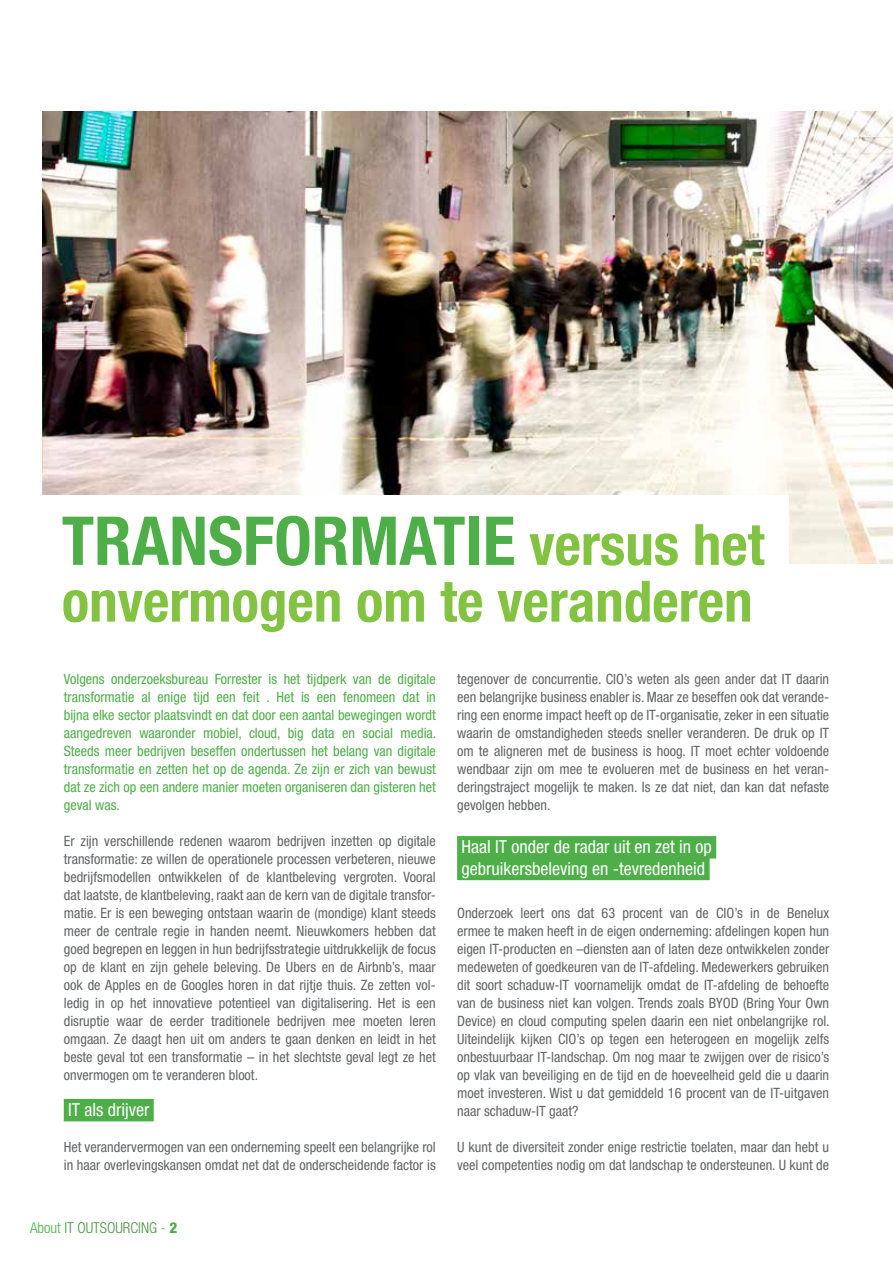
<style>
.page{position:relative;width:893px;height:1263px;background:#fff}
.page>*{position:absolute;margin:0;border:0;box-sizing:border-box;transform-origin:0 0}
.t1{font:700 condensed 67.5px "Helvetica Neue LT Std";color:#4eaf48}
.t2{font:700 condensed 57px "Helvetica Neue LT Std";color:#82c341}
.t3{font:condensed 18px/21.6px "Helvetica Neue LT Std";color:#fff}
.t4{font:300 condensed 15px "Helvetica Neue LT Std";color:#499341}
.t5{font:condensed 14.25px/18px "Helvetica Neue LT Std";color:#636466;text-align:justify}
.t6{font:condensed 14.25px/18px "Helvetica Neue LT Std";color:#4eaf48;text-align:justify}
.s1{font-size:57px;color:#82c341}
.s2{color:#4eaf48}
.s3{font-weight:800;color:#4eaf48}
</style>
<div class="page">
<img style="left:43px;top:112px;width:850px;height:451px">
<div style="left:40px;top:495px;width:749px;height:166px;background:#fff"></div>
<div style="left:64px;top:1099px;width:90px;height:22px;background:#4eaf48"></div>
<div style="left:457px;top:836px;width:259px;height:22px;background:#4eaf48"></div>
<div style="left:457px;top:858px;width:253px;height:22px;background:#4eaf48"></div>
<h1 class="t1" style="left:62px;top:500px;width:704px">TRANSFORMATIE <span class="s1">versus het</span></h1>
<h2 class="t2" style="left:62px;top:567px;width:692px">onvermogen om te veranderen</h2>
<p class="t6" style="left:64px;top:670px;width:374px">Volgens onderzoeksbureau Forrester is het tijdperk van de digitale transformatie al enige tijd een feit . Het is een fenomeen dat in bijna elke sector plaatsvindt en dat door een aantal bewegingen wordt aangedreven waaronder mobiel, cloud, big data en social media.<br>Steeds meer bedrijven beseffen ondertussen het belang van digitale transformatie en zetten het op de agenda. Ze zijn er zich van bewust dat ze zich op een andere manier moeten organiseren dan gisteren het geval was.</p>
<p class="t5" style="left:64px;top:832px;width:374px">Er zijn verschillende redenen waarom bedrijven inzetten op digitale transformatie: ze willen de operationele processen verbeteren, nieuwe bedrijfsmodellen ontwikkelen of de klantbeleving vergroten. Vooral dat laatste, de klantbeleving, raakt aan de kern van de digitale transfor&shy;matie. Er is een beweging ontstaan waarin de (mondige) klant steeds meer de centrale regie in handen neemt. Nieuwkomers hebben dat goed begrepen en leggen in hun bedrijfsstrategie uitdrukkelijk de focus op de klant en zijn gehele beleving. De Ubers en de Airbnb’s, maar ook de Apples en de Googles horen in dat rijtje thuis. Ze zetten vol&shy;ledig in op het innovatieve potentieel van digitalisering. Het is een disruptie waar de eerder traditionele bedrijven mee moeten leren omgaan. Ze daagt hen uit om anders te gaan denken en leidt in het beste geval tot een transformatie – in het slechtste geval legt ze het onvermogen om te veranderen bloot.</p>
<p class="t3" style="left:68px;top:1099px;width:83px">IT als drijver</p>
<p class="t5" style="left:64px;top:1138px;width:374px">Het verandervermogen van een onderneming speelt een belangrijke rol in haar overlevingskansen omdat net dat de onderscheidende factor is</p>
<p class="t4" style="left:30px;top:1219px;width:149px"><span class="s2">About</span> IT OUTSOURCING <span class="s2">-</span> <span class="s3">2</span></p>
<p class="t5" style="left:457px;top:670px;width:374px">tegenover de concurrentie. CIO’s weten als geen ander dat IT daarin een belangrijke business enabler is. Maar ze beseffen ook dat verande&shy;ring een enorme impact heeft op de IT-organisatie, zeker in een situatie waarin de omstandigheden steeds sneller veranderen. De druk op IT om te aligneren met de business is hoog. IT moet echter voldoende wendbaar zijn om mee te evolueren met de business en het veran&shy;deringstraject mogelijk te maken. Is ze dat niet, dan kan dat nefaste gevolgen hebben.</p>
<p class="t3" style="left:461px;top:836px;width:252px">Haal IT onder de radar uit en zet in op gebruikersbeleving en -tevredenheid</p>
<p class="t5" style="left:457px;top:904px;width:374px">Onderzoek leert ons dat 63 procent van de CIO’s in de Benelux ermee te maken heeft in de eigen onderneming: afdelingen kopen hun eigen IT-producten en –diensten aan of laten deze ontwikkelen zonder medeweten of goedkeuren van de IT-afdeling. Medewerkers gebruiken dit soort schaduw-IT voornamelijk omdat de IT-afdeling de behoefte van de business niet kan volgen. Trends zoals BYOD (Bring Your Own Device) en cloud computing spelen daarin een niet onbelangrijke rol.<br>Uiteindelijk kijken CIO’s op tegen een heterogeen en mogelijk zelfs onbestuurbaar IT-landschap. Om nog maar te zwijgen over de risico’s op vlak van beveiliging en de tijd en de hoeveelheid geld die u daarin moet investeren. Wist u dat gemiddeld 16 procent van de IT-uitgaven naar schaduw-IT gaat?</p>
<p class="t5" style="left:457px;top:1138px;width:374px">U kunt de diversiteit zonder enige restrictie toelaten, maar dan hebt u veel competenties nodig om dat landschap te ondersteunen. U kunt de</p>
</div>
